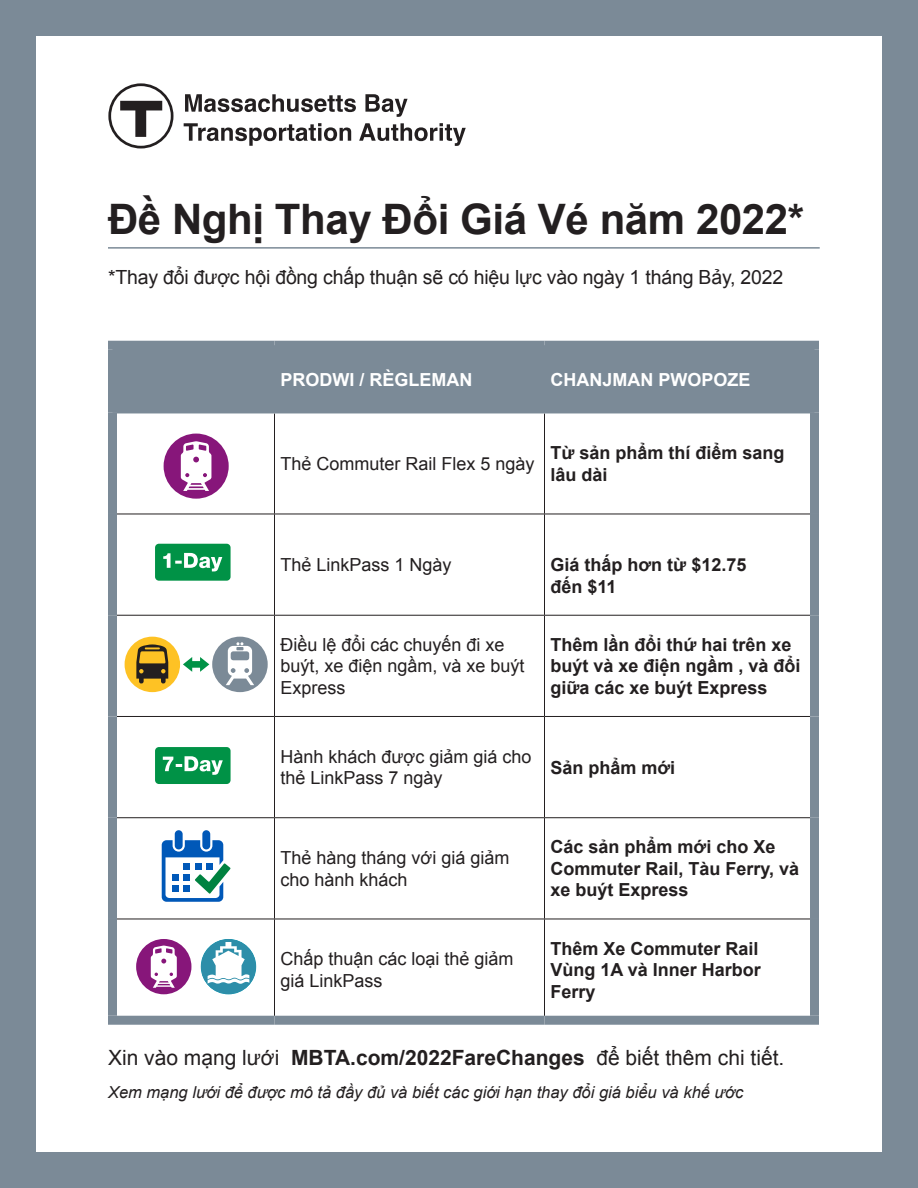
<style>
.page{position:relative;width:918px;height:1188px;background:#fff}
.page>*{position:absolute;margin:0;border:0;box-sizing:border-box;transform-origin:0 0}
.t1{font:700 42px "Arial";letter-spacing:-.01em;color:#231f20}
.t2{font:21px "Arial";color:#231f20}
.t3{font:700 21px "Arial";color:#231f20}
.t4{font:19.5px "Arial";letter-spacing:-.01em;color:#231f20}
.t5{font:700 18px/21.6px "Arial";color:#231f20}
.t6{font:18px/21.6px "Arial";color:#231f20}
.t7{font:700 18px "Arial";color:#fff}
.t8{font:italic 16.5px "Arial";color:#231f20}
</style>
<div class="page">
<div style="left:117px;top:350px;width:693px;height:62px;background:#7b8a97"></div>
<div style="left:108px;top:341px;width:166px;height:9px;background:#7b8a97"></div>
<div style="left:108px;top:350px;width:9px;height:63px;background:#7b8a97"></div>
<div style="left:274px;top:341px;width:270px;height:9px;background:#7b8a97"></div>
<div style="left:544px;top:341px;width:275px;height:9px;background:#7b8a97"></div>
<div style="left:810px;top:350px;width:9px;height:63px;background:#7b8a97"></div>
<div style="left:108px;top:413px;width:9px;height:101px;background:#7b8a97"></div>
<div style="left:810px;top:413px;width:9px;height:101px;background:#7b8a97"></div>
<div style="left:108px;top:514px;width:9px;height:101px;background:#7b8a97"></div>
<div style="left:810px;top:514px;width:9px;height:101px;background:#7b8a97"></div>
<div style="left:108px;top:615px;width:9px;height:101px;background:#7b8a97"></div>
<div style="left:810px;top:615px;width:9px;height:101px;background:#7b8a97"></div>
<div style="left:108px;top:716px;width:9px;height:102px;background:#7b8a97"></div>
<div style="left:810px;top:716px;width:9px;height:102px;background:#7b8a97"></div>
<div style="left:108px;top:818px;width:9px;height:101px;background:#7b8a97"></div>
<div style="left:810px;top:818px;width:9px;height:101px;background:#7b8a97"></div>
<div style="left:108px;top:919px;width:9px;height:97px;background:#7b8a97"></div>
<div style="left:810px;top:919px;width:9px;height:97px;background:#7b8a97"></div>
<div style="left:108px;top:1016px;width:166px;height:9px;background:#7b8a97"></div>
<div style="left:274px;top:1016px;width:270px;height:9px;background:#7b8a97"></div>
<div style="left:544px;top:1016px;width:275px;height:9px;background:#7b8a97"></div>
<hr style="left:274px;top:413px;width:1px;height:101px;background:#231f20">
<hr style="left:544px;top:413px;width:1px;height:101px;background:#231f20">
<hr style="left:117px;top:514px;width:157px;height:1px;background:#231f20">
<hr style="left:274px;top:514px;width:270px;height:1px;background:#231f20">
<hr style="left:274px;top:514px;width:1px;height:101px;background:#231f20">
<hr style="left:544px;top:514px;width:266px;height:1px;background:#231f20">
<hr style="left:544px;top:514px;width:1px;height:101px;background:#231f20">
<hr style="left:117px;top:615px;width:157px;height:1px;background:#231f20">
<hr style="left:274px;top:615px;width:270px;height:1px;background:#231f20">
<hr style="left:274px;top:616px;width:1px;height:100px;background:#231f20">
<hr style="left:544px;top:615px;width:266px;height:1px;background:#231f20">
<hr style="left:544px;top:616px;width:1px;height:100px;background:#231f20">
<hr style="left:117px;top:716px;width:157px;height:1px;background:#231f20">
<hr style="left:274px;top:716px;width:270px;height:1px;background:#231f20">
<hr style="left:274px;top:717px;width:1px;height:100px;background:#231f20">
<hr style="left:544px;top:716px;width:266px;height:1px;background:#231f20">
<hr style="left:544px;top:717px;width:1px;height:100px;background:#231f20">
<hr style="left:117px;top:817px;width:157px;height:1px;background:#231f20">
<hr style="left:274px;top:817px;width:270px;height:1px;background:#231f20">
<hr style="left:274px;top:818px;width:1px;height:101px;background:#231f20">
<hr style="left:544px;top:817px;width:266px;height:1px;background:#231f20">
<hr style="left:544px;top:818px;width:1px;height:101px;background:#231f20">
<hr style="left:117px;top:919px;width:157px;height:1px;background:#231f20">
<hr style="left:274px;top:919px;width:270px;height:1px;background:#231f20">
<hr style="left:274px;top:919px;width:1px;height:97px;background:#231f20">
<hr style="left:544px;top:919px;width:266px;height:1px;background:#231f20">
<hr style="left:544px;top:919px;width:1px;height:97px;background:#231f20">
<hr style="left:274px;top:350px;width:1px;height:62px;background:#7b8a97">
<hr style="left:544px;top:350px;width:1px;height:62px;background:#7b8a97">
<hr style="left:117px;top:412px;width:157px;height:1px;background:#7b8a97">
<hr style="left:274px;top:412px;width:270px;height:1px;background:#7b8a97">
<hr style="left:544px;top:412px;width:266px;height:1px;background:#7b8a97">
<div style="left:0;top:0;width:918px;height:1188px;border:36px solid #7b8a97"></div>
<svg style="left:184px;top:123px;width:167px;height:23px"></svg>
<svg style="left:359px;top:123px;width:107px;height:23px"></svg>
<svg style="left:185px;top:94px;width:171px;height:18px"></svg>
<svg style="left:365px;top:94px;width:43px;height:23px"></svg>
<svg style="left:108px;top:83px;width:65px;height:65px"></svg>
<hr style="left:108px;top:247px;width:712px;height:2px;background:#7b8a97">
<div style="left:164px;top:434px;width:65px;height:65px;background:#87167a;border-radius:50%"></div>
<svg style="left:181px;top:441px;width:31px;height:50px"></svg>
<div style="left:136px;top:939px;width:55px;height:55px;background:#87167a;border-radius:50%"></div>
<svg style="left:151px;top:946px;width:26px;height:42px"></svg>
<div style="left:201px;top:939px;width:55px;height:55px;background:#2d8ea9;border-radius:50%"></div>
<svg style="left:208px;top:942px;width:41px;height:42px"></svg>
<div style="left:125px;top:637px;width:55px;height:55px;background:#fec224;border-radius:50%"></div>
<svg style="left:136px;top:644px;width:32px;height:40px"></svg>
<div style="left:212px;top:637px;width:56px;height:55px;background:#7b8a97;border-radius:50%"></div>
<svg style="left:226px;top:642px;width:28px;height:43px"></svg>
<svg style="left:183px;top:657px;width:26px;height:15px"></svg>
<div style="left:155px;top:544px;width:76px;height:37px;background:#009246;border-radius:4px"></div>
<svg style="left:163px;top:553px;width:59px;height:18px"></svg>
<div style="left:155px;top:747px;width:76px;height:37px;background:#009246;border-radius:4px"></div>
<svg style="left:163px;top:756px;width:60px;height:19px"></svg>
<svg style="left:162px;top:830px;width:69px;height:72px"></svg>
<p class="t1" style="left:108px;top:191px;width:698px">Đề Nghị Thay Đổi Giá Vé năm 2022*</p>
<p class="t4" style="left:108px;top:264px;width:677px">*Thay đổi được hội đồng chấp thuận sẽ có hiệu lực vào ngày 1 tháng Bảy, 2022</p>
<p class="t7" style="left:280px;top:367px;width:194px">PRODWI / RÈGLEMAN</p>
<p class="t7" style="left:550px;top:367px;width:201px">CHANJMAN PWOPOZE</p>
<p class="t6" style="left:280px;top:453px;width:256px">Thẻ Commuter Rail Flex 5 ngày</p>
<p class="t5" style="left:550px;top:443px;width:236px">Từ sản phẩm thí điểm sang</p>
<p class="t5" style="left:550px;top:464px;width:59px">lâu dài</p>
<p class="t6" style="left:280px;top:554px;width:173px">Thẻ LinkPass 1 Ngày</p>
<p class="t5" style="left:550px;top:555px;width:197px">Giá thấp hơn từ $12.75</p>
<p class="t5" style="left:550px;top:576px;width:68px">đến $11</p>
<p class="t6" style="left:280px;top:634px;width:246px">Điều lệ đổi các chuyến đi xe buýt, xe điện ngầm, và xe buýt<br>Express</p>
<p class="t5" style="left:550px;top:634px;width:252px">Thêm lần đổi thứ hai trên xe buýt và xe điện ngầm , và đổi giữa các xe buýt Express</p>
<p class="t6" style="left:280px;top:746px;width:252px">Hành khách được giảm giá cho</p>
<p class="t5" style="left:550px;top:757px;width:126px">Sản phẩm mới</p>
<p class="t6" style="left:280px;top:768px;width:164px">thẻ LinkPass 7 ngày</p>
<p class="t6" style="left:280px;top:847px;width:230px">Thẻ hàng tháng với giá giảm cho hành khách</p>
<p class="t5" style="left:550px;top:837px;width:250px">Các sản phẩm mới cho Xe<br>Commuter Rail, Tàu Ferry, và xe buýt Express</p>
<p class="t6" style="left:280px;top:948px;width:235px">Chấp thuận các loại thẻ giảm giá LinkPass</p>
<p class="t5" style="left:550px;top:938px;width:212px">Thêm Xe Commuter Rail<br>Vùng A1 và Inner Harbor<br>Ferry</p>
<p class="t2" style="left:596px;top:1044px;width:189px">để biết thêm chi tiết.</p>
<p class="t3" style="left:291px;top:1044px;width:295px">MBTA.com/2022FareChanges</p>
<p class="t2" style="left:108px;top:1044px;width:173px">Xin vào mạng lưới</p>
<p class="t8" style="left:108px;top:1082px;width:637px">Xem mạng lưới để được mô tả đầy đủ và biết các giới hạn thay đổi giá biểu và khế ước</p>
</div>
